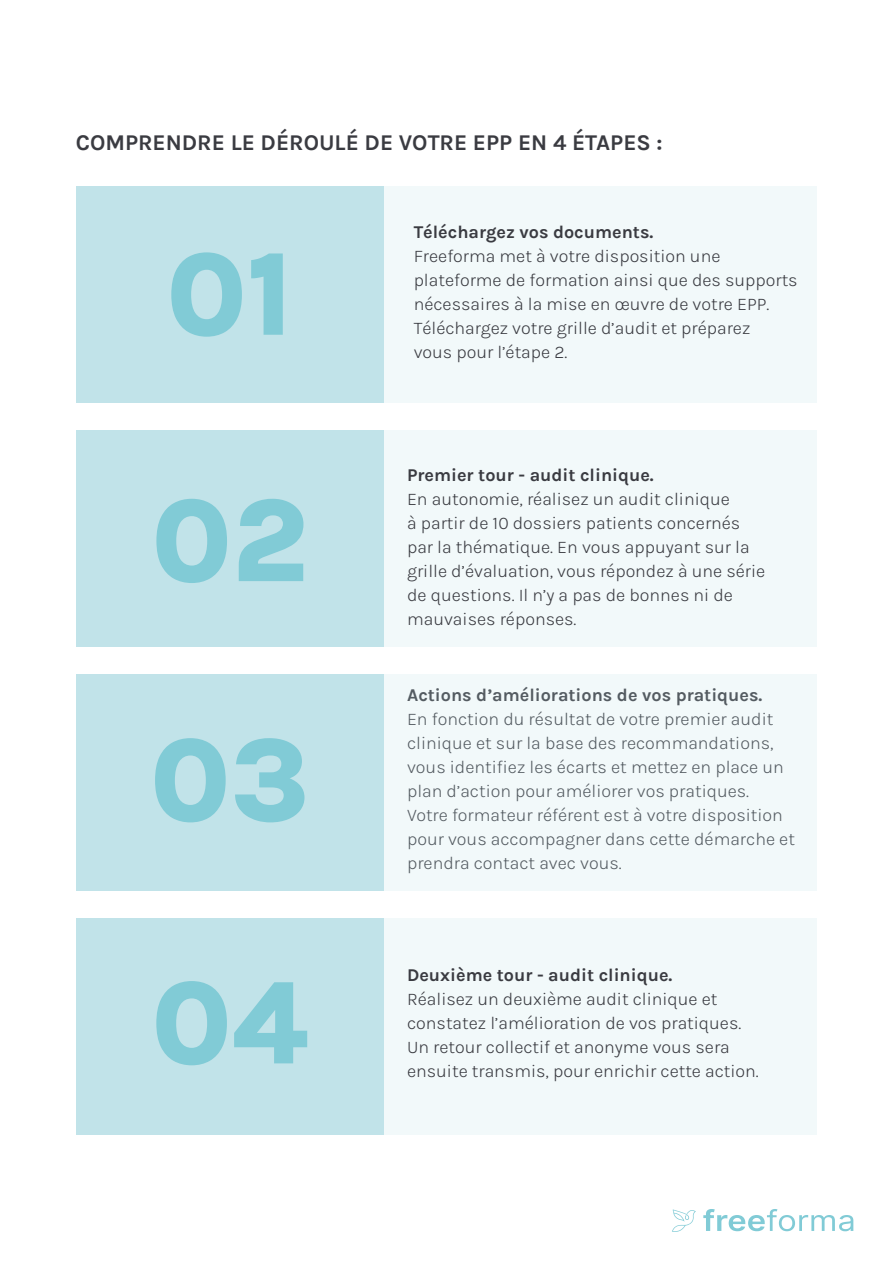
<style>
.page{position:relative;width:893px;height:1263px;background:#fff}
.page>*{position:absolute;margin:0;border:0;box-sizing:border-box;transform-origin:0 0}
.t1{font:800 120px/242.9px "Karla";color:#81cbd6}
.t2{font:700 22.5px "Karla";color:#3a3b41}
.t3{font:300 18px/24px "Karla";color:#3a3b41}
.t4{font:700 18px "Karla";color:#3a3b41}
</style>
<div class="page">
<svg style="left:703px;top:1209px;width:150px;height:22px"></svg>
<svg style="left:672px;top:1209px;width:24px;height:23px"></svg>
<div style="left:76px;top:430px;width:307px;height:216px;background:#c1e3e9"></div>
<div style="left:383px;top:430px;width:434px;height:216px;background:#f2f9fa"></div>
<div style="left:383px;top:186px;width:434px;height:217px;background:#f2f9fa"></div>
<div style="left:383px;top:918px;width:434px;height:216px;background:#f2f9fa"></div>
<div style="left:76px;top:186px;width:307px;height:217px;background:#c1e3e9"></div>
<div style="left:76px;top:674px;width:307px;height:216px;background:#c1e3e9"></div>
<div style="left:383px;top:674px;width:434px;height:216px;background:#f2f9fa"></div>
<div style="left:76px;top:918px;width:307px;height:216px;background:#c1e3e9"></div>
<p class="t2" style="left:76px;top:127px;width:588px">COMPRENDRE LE DÉROULÉ DE VOTRE EPP EN 4 ÉTAPES :</p>
<h1 class="t1" style="left:166px;top:167px;width:128px">01</h1>
<h1 class="t1" style="left:151px;top:413px;width:158px">02</h1>
<h1 class="t1" style="left:150px;top:653px;width:161px">03<br>04</h1>
<p class="t4" style="left:414px;top:220px;width:241px">Téléchargez vos documents.</p>
<p class="t3" style="left:414px;top:243px;width:386px">Freeforma met à votre disposition une plateforme de formation ainsi que des supports nécessaires à la mise en œuvre de votre EPP.<br>Téléchargez votre grille d’audit et préparez<br>vous pour l’étape 2.</p>
<p class="t4" style="left:407px;top:463px;width:248px">Premier tour - audit clinique.</p>
<p class="t3" style="left:407px;top:487px;width:360px">En autonomie, réalisez un audit clinique<br>à partir de 10 dossiers patients concernés par la thématique. En vous appuyant sur la grille d’évaluation, vous répondez à une série de questions. Il n’y a pas de bonnes ni de mauvaises réponses.</p>
<p class="t4" style="left:407px;top:683px;width:357px">Actions d’améliorations de vos pratiques.</p>
<p class="t3" style="left:407px;top:707px;width:389px">En fonction du résultat de votre premier audit clinique et sur la base des recommandations, vous identifiez les écarts et mettez en place un plan d’action pour améliorer vos pratiques.<br>Votre formateur référent est à votre disposition pour vous accompagner dans cette démarche et prendra contact avec vous.</p>
<p class="t4" style="left:407px;top:963px;width:267px">Deuxième tour - audit clinique.</p>
<p class="t3" style="left:407px;top:986px;width:353px">Réalisez un deuxième audit clinique et constatez l’amélioration de vos pratiques.<br>Un retour collectif et anonyme vous sera ensuite transmis, pour enrichir cette action.</p>
</div>
